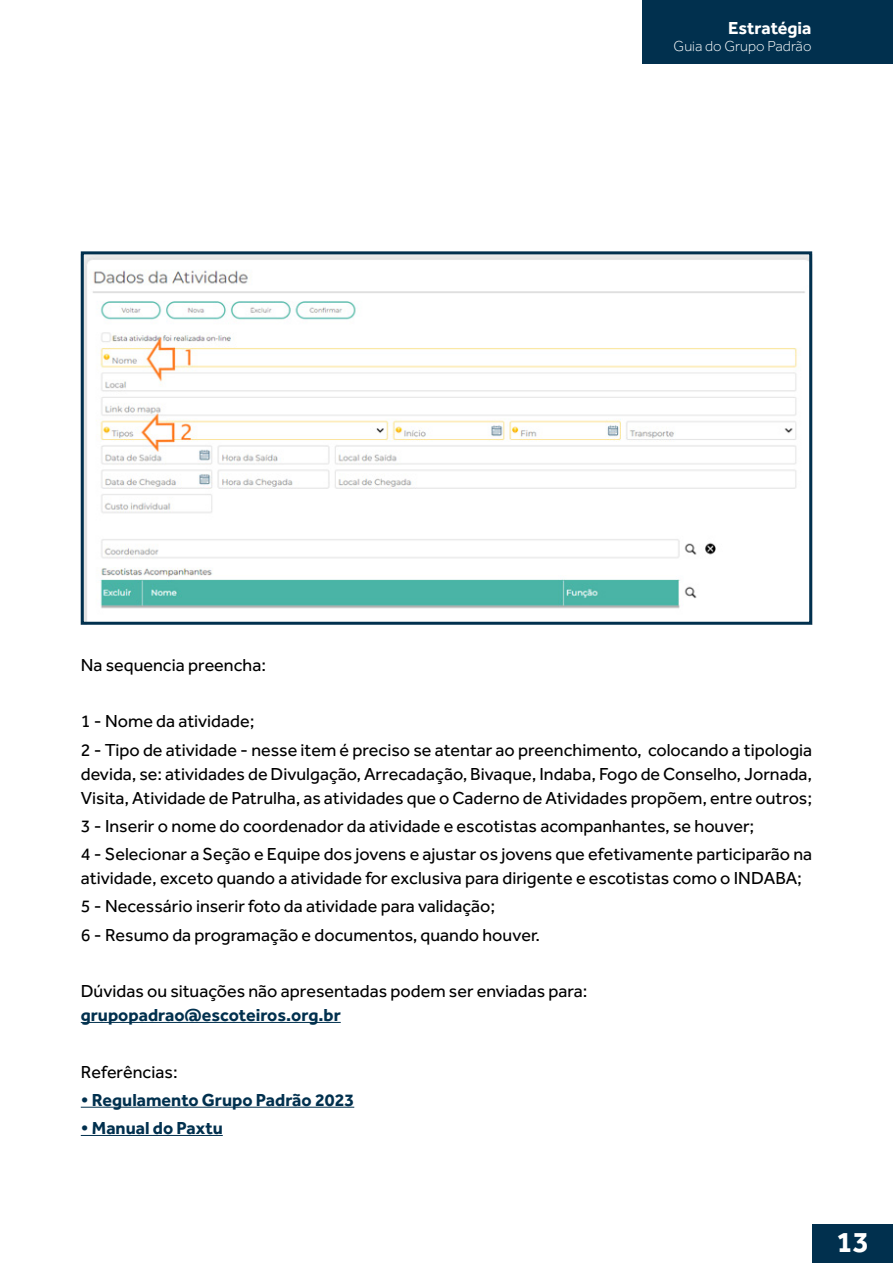
<style>
.page{position:relative;width:893px;height:1263px;background:#fff}
.page>*{position:absolute;margin:0;border:0;box-sizing:border-box;transform-origin:0 0}
.t1{font:700 30px "Effra";color:#fff}
.t2{font:18px/28.2px "Effra";color:#000}
.t3{font:700 18px "Effra";color:#01304e}
.t4{font:700 18px "Effra";color:#fff}
.t5{font:300 15px "Effra";color:#fff}
</style>
<div class="page">
<div style="left:642px;top:0;width:251px;height:64px;background:#01304e"></div>
<div style="left:813px;top:1225px;width:80px;height:38px;background:#01304e"></div>
<img style="left:85px;top:255px;width:723px;height:366px">
<div style="left:81px;top:251px;width:731px;height:374px;border:3px solid #01304e"></div>
<hr style="left:81px;top:1022px;width:260px;height:1px;background:#01304e">
<hr style="left:81px;top:1107px;width:273px;height:1px;background:#01304e">
<hr style="left:81px;top:1135px;width:142px;height:1px;background:#01304e">
<p class="t4" style="left:728px;top:17px;width:85px">Estratégia</p>
<p class="t5" style="left:674px;top:38px;width:139px">Guia do Grupo Padrão</p>
<p class="t2" style="left:81px;top:650px;width:187px">Na sequencia preencha:</p>
<p class="t2" style="left:81px;top:707px;width:733px">1 - Nome da atividade;<br>2 - Tipo de atividade - nesse item é preciso se atentar ao preenchimento, colocando a tipologia</p>
<p class="t2" style="left:81px;top:761px;width:733px;line-height:24px">devida, se: atividades de Divulgação, Arrecadação, Bivaque, Indaba, Fogo de Conselho, Jornada,<br>Visita, Atividade de Patrulha, as atividades que o Caderno de Atividades propõem, entre outros;</p>
<p class="t2" style="left:81px;top:811px;width:733px">3 - Inserir o nome do coordenador da atividade e escotistas acompanhantes, se houver;<br>4 - Selecionar a Seção e Equipe dos jovens e ajustar os jovens que efetivamente participarão na</p>
<p class="t2" style="left:81px;top:864px;width:723px">atividade, exceto quando a atividade for exclusiva para dirigente e escotistas como o INDABA;<br>5 - Necessário inserir foto da atividade para validação;<br>6 - Resumo da programação e documentos, quando houver.</p>
<p class="t2" style="left:81px;top:977px;width:508px">Dúvidas ou situações não apresentadas podem ser enviadas para:</p>
<p class="t3" style="left:81px;top:1004px;width:261px">grupopadrao@escoteiros.org.br</p>
<p class="t2" style="left:81px;top:1057px;width:98px">Referências:</p>
<p class="t3" style="left:81px;top:1089px;width:275px">• Regulamento Grupo Padrão 2023</p>
<p class="t3" style="left:81px;top:1117px;width:143px">• Manual do Paxtu</p>
<h1 class="t1" style="left:836px;top:1224px;width:34px">13</h1>
</div>
